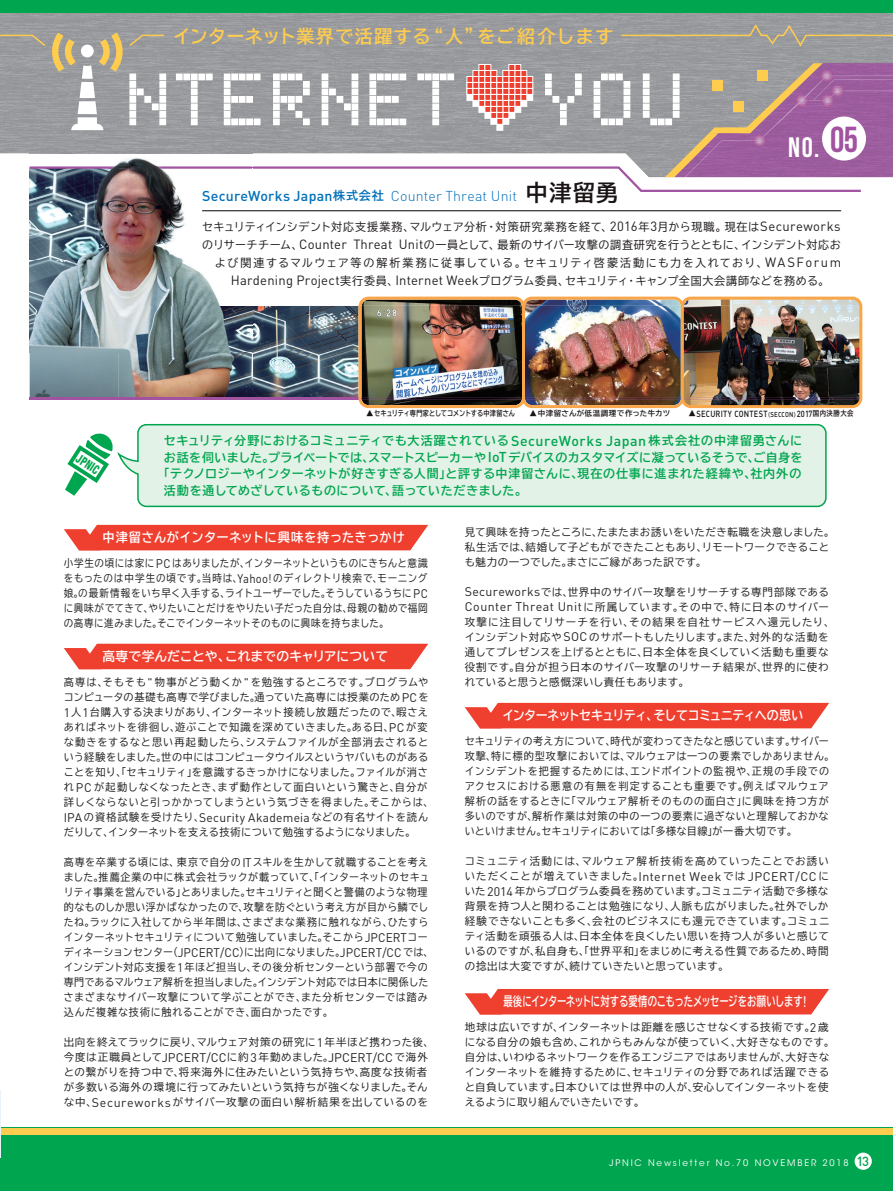
<style>
.page{position:relative;width:893px;height:1191px;background:#fff}
.page>*{position:absolute;margin:0;border:0;box-sizing:border-box;transform-origin:0 0}
.t1{font:69.15px "Electronic Highway Sign";letter-spacing:.085em;color:#fff}
.t2{font:36.15px "Bebas Neue";color:#a153a1}
.t3{font:28.05px "Bebas Neue";color:#fff}
.t4{font:700 18px "TBUD Go Std";letter-spacing:.055em;color:#fecc4f}
.t5{font:300 14.1px "DIN";letter-spacing:.01em;color:#006fba}
.t6{font:800 condensed 12.9px "Helvetica Neue";color:#00a54f;scale:.76 1}
.t7{font:700 12.75px "TBUD Go Std";letter-spacing:-.015em;color:#fff;scale:.73 1}
.t8{font:700 12.75px "TBUD Go Std";letter-spacing:-.06em;color:#fff;scale:.94 1}
.t9{font:700 12.75px "TBUD Go Std";letter-spacing:.035em;color:#fff;scale:.96 1}
.t10{font:700 12.75px "TBUD Go Std";letter-spacing:.005em;color:#fff}
.t11{font:12.45px "DIN";letter-spacing:.04em;color:#262324}
.t12{font:700 12px "TBUD Go Std";letter-spacing:.035em;color:#00a54f}
.t13{font:700 12px "TBUD Go Std";letter-spacing:.01em;color:#00a54f}
.t14{font:700 12px "TBUD Go Std";letter-spacing:.055em;color:#00a54f}
.t15{font:11.25px "TBUD Go Std";letter-spacing:.03em;color:#231f20}
.t16{font:11.25px "TBUD Go Std";letter-spacing:.025em;color:#231f20}
.t17{font:11.25px "TBUD Go Std";letter-spacing:.055em;color:#231f20}
.t18{font:11.25px "TBUD Go Std";letter-spacing:.135em;color:#231f20}
.t19{font:10.5px/15px "TBUD Go Std";letter-spacing:.045em;color:#262324}
.t20{font:10.5px/15px "TBUD Go Std";letter-spacing:.045em;color:#262324;scale:.95 1}
.t21{font:10.5px/15px "TBUD Go Std";letter-spacing:.045em;color:#262324;scale:.96 1}
.t22{font:10.5px/15px "TBUD Go Std";letter-spacing:.045em;color:#262324;text-align:justify;scale:.91 1}
.t23{font:10.5px/15px "TBUD Go Std";letter-spacing:.025em;color:#262324}
.t24{font:10.5px "TBUD Go Std";letter-spacing:.07em;color:#262324}
.t25{font:9px "ITC Avant Garde Std";letter-spacing:.2em;color:#fff}
.t26{font:8.85px "DIN Medium Alternate";letter-spacing:.03em;color:#1a1415;scale:.85 1}
.t27{font:700 7.5px "TBUD Go Std";letter-spacing:-.005em;color:#1a1415}
.t28{font:700 7.5px "TBUD Go Std";letter-spacing:.05em;color:#1a1415}
.s1{font-family:"DIN Medium Alternate";font-weight:400}
.s2{font-family:"TBUD Go Std";font-weight:700;font-size:12px}
.s3{font-family:"TBUD Go Std";font-weight:700;font-size:22.5px;color:#1a1415}
.s4{font-family:"DIN";font-size:13.2px}
.s5{font-family:"TBUD Go Std";font-weight:700;font-size:7.5px}
.s6{font-family:"TBUD Go Std";font-weight:700;font-size:6px}
.s7{font-size:7.05px}
.s8{font-family:"DIN";font-weight:500}
.s9{font-family:"DIN Medium Alternate";font-weight:400;font-size:14.1px}
.s10{font-family:"DIN";font-size:12.45px}
.s11{font-family:"TBUD Go Std";font-size:10.5px}
.s12{font-family:"DIN Medium Alternate";font-weight:400;font-size:15px}
.s13{font-family:"DIN";font-weight:500;font-size:13.05px;color:#00a54f}
</style>
<div class="page">
<div style="left:0;top:1128px;width:893px;height:63px;background:#00a54f"></div>
<div style="left:0;top:1128px;width:893px;height:6px;background:#fecc4f"></div>
<img style="left:163px;top:306px;width:195px;height:91px">
<svg style="left:252px;top:210px;width:590px;height:2px"></svg>
<div style="left:64px;top:525px;width:364px;height:25px;background:#ef3f2f"></div>
<svg style="left:64px;top:643px;width:364px;height:26px;background:#f04f40"></svg>
<div style="left:465px;top:703px;width:364px;height:25px;background:#ef3f2f"></div>
<div style="left:465px;top:989px;width:364px;height:25px;background:#ef3f2f"></div>
<svg style="left:0;top:0;width:893px;height:192px;background:#9fa3a3"></svg>
<img style="left:30px;top:147px;width:222px;height:22px">
<img style="left:30px;top:169px;width:133px;height:228px">
<img style="left:130px;top:169px;width:122px;height:137px">
<svg style="left:117px;top:423px;width:710px;height:85px;background:#dbefe2"></svg>
<svg style="left:65px;top:433px;width:48px;height:63px"></svg>
<hr style="left:202px;top:210px;width:639px;height:1px;background:#231f20">
<hr style="left:30px;top:397px;width:831px;height:2px;background:#a153a1">
<img style="left:358px;top:296px;width:324px;height:112px">
<img style="left:685px;top:399px;width:168px;height:5px">
<img style="left:685px;top:300px;width:173px;height:99px">
<div style="left:681px;top:296px;width:181px;height:112px;border:3px solid #f9a64a;border-radius:9px"></div>
<div style="left:855px;top:1152px;width:17px;height:17px;background:#fff;border-radius:50%"></div>
<h3 class="t4" style="left:173px;top:22px;width:442px">インターネット業界で活躍する“人”をご紹介します</h3>
<h1 class="t1" style="left:126px;top:70px;width:557px">NTERNET YOU</h1>
<h3 class="t3" style="left:788px;top:132px;width:33px">NO.</h3>
<h2 class="t2" style="left:830px;top:119px;width:30px">05</h2>
<h3 class="t5" style="left:202px;top:187px;width:418px"><span class="s1">SecureWorks Japan</span><span class="s2">株式会社</span> Counter Threat Unit <span class="s3">中津留勇</span></h3>
<p class="t17" style="left:202px;top:217px;width:640px">セキュリティインシデント対応支援業務、マルウェア分析・対策研究業務を経て、<span class="s4">2016</span>年<span class="s4">3</span>月から現職。現在は<span class="s4">Secureworks</span></p>
<p class="t16" style="left:202px;top:235px;width:640px">のリサーチチーム、<span class="s4">Counter Threat Unit</span>の一員として、最新のサイバー攻撃の調査研究を行うとともに、インシデント対応お</p>
<p class="t18" style="left:215px;top:253px;width:628px">よび関連するマルウェア等の解析業務に従事している。セキュリティ啓蒙活動にも力を入れており、<span class="s4">WASForum</span></p>
<p class="t15" style="left:231px;top:271px;width:600px"><span class="s4">Hardening Project</span>実行委員、<span class="s4">Internet Week</span>プログラム委員、セキュリティ・キャンプ全国大会講師などを務める。</p>
<p class="t6" style="left:82px;top:451px;width:34px;rotate:33deg">JPNIC</p>
<p class="t27" style="left:366px;top:407px;width:151px">▲セキュリティ専門家としてコメントする中津留さん</p>
<p class="t28" style="left:529px;top:407px;width:142px">▲中津留さんが低温調理で作った牛カツ</p>
<p class="t26" style="left:688px;top:408px;width:196px"><span class="s5">▲</span>SECURITY CONTEST<span class="s6">（</span><span class="s7">SECCON</span><span class="s6">）</span><span class="s8">2017</span><span class="s5">国内決勝大会</span></p>
<p class="t12" style="left:164px;top:431px;width:640px">セキュリティ分野におけるコミュニティでも大活躍されている <span class="s9">SecureWorks Japan</span> 株式会社の中津留勇さんに</p>
<p class="t13" style="left:164px;top:447px;width:640px">お話を伺いました。プライベートでは、スマートスピーカーや<span class="s9">IoT</span>デバイスのカスタマイズに凝っているそうで、ご自身を</p>
<p class="t14" style="left:158px;top:464px;width:645px">「テクノロジーやインターネットが好きすぎる人間」と評する中津留さんに、現在の仕事に進まれた経緯や、社内外の</p>
<p class="t12" style="left:164px;top:480px;width:364px">活動を通してめざしているものについて、語っていただきました。</p>
<p class="t9" style="left:103px;top:527px;width:316px">中津留さんがインターネットに興味を持ったきっかけ</p>
<p class="t22" style="left:64px;top:555px;width:402px">小学生の頃には家に<span class="s10">PC</span>はありましたが、インターネットというものにきちんと意識をもったのは中学生の頃です。当時は、<span class="s10">Yahoo!</span>のディレクトリ検索で、モーニング娘。の最新情報をいち早く入手する、ライトユーザーでした。そうしているうちに<span class="s10">PC</span>に興味がでてきて、やりたいことだけをやりたい子だった自分は、母親の勧めで福岡の高専に進みました。そこでインターネットそのものに興味を持ちました。</p>
<p class="t10" style="left:102px;top:646px;width:287px">高専で学んだことや、これまでのキャリアについて</p>
<p class="t19" style="left:64px;top:674px;width:371px">高専は、そもそも<span class="s10">"</span> 物事がどう動くか<span class="s10">"</span>を勉強するところです。プログラムやコンピュータの基礎も高専で学びました。通っていた高専には授業のため<span class="s10">PC</span>を<span class="s10">1</span>人<span class="s10">1</span>台購入する決まりがあり、インターネット接続し放題だったので、暇さえあればネットを徘徊し、遊ぶことで知識を深めていきました。ある日、<span class="s10">PC</span> が変な動きをするなと思い再起動したら、システムファイルが全部消去されるという経験をしました。世の中にはコンピュータウイルスというヤバいものがあることを知り、「セキュリティ」を意識するきっかけになりました。ファイルが消され <span class="s10">PC</span> が起動しなくなったとき、まず動作として面白いという驚きと、自分が詳しくならないと引っかかってしまうという気づきを得ました。そこからは、<span class="s10">IPA</span>の資格試験を受けたり、<span class="s10">Security Akademeia</span>などの有名サイトを読んだりして、インターネットを支える技術について勉強するようになりました。</p>
<p class="t20" style="left:64px;top:854px;width:390px">高専を卒業する頃には、東京で自分の<span class="s10">IT</span>スキルを生かして就職することを考えました。推薦企業の中に株式会社ラックが載っていて、「インターネットのセキュリティ事業を営んでいる」とありました。セキュリティと聞くと警備のような物理的なものしか思い浮かばなかったので、攻撃を防ぐという考え方が目から鱗でしたね。ラックに入社してから半年間は、さまざまな業務に触れながら、ひたすらインターネットセキュリティについて勉強していました。そこから<span class="s10">JPCERT</span>コーディネーションセンター（<span class="s10">JPCERT/CC</span>）に出向になりました。<span class="s10">JPCERT/CC</span>では、インシデント対応支援を<span class="s10">1</span>年ほど担当し、その後分析センターという部署で今の専門であるマルウェア解析を担当しました。インシデント対応では日本に関係したさまざまなサイバー攻撃について学ぶことができ、また分析センターでは踏み込んだ複雑な技術に触れることができ、面白かったです。</p>
<p class="t19" style="left:64px;top:1034px;width:371px">出向を終えてラックに戻り、マルウェア対策の研究に<span class="s10">1</span>年半ほど携わった後、今度は正職員として<span class="s10">JPCERT/CC</span>に約<span class="s10">3</span> 年勤めました。<span class="s10">JPCERT/CC</span>で海外との繋がりを持つ中で、将来海外に住みたいという気持ちや、高度な技術者が多数いる海外の環境に行ってみたいという気持ちが強くなりました。そんな中、<span class="s10">Secureworks</span> がサイバー攻撃の面白い解析結果を出しているのを</p>
<p class="t23" style="left:465px;top:524px;width:371px">見て興味を持ったところに、たまたまお誘いをいただき転職を決意しました。私生活では、結婚して子どもができたこともあり、リモートワークできることも魅力の一つでした。まさにご縁があった訳です。</p>
<p class="t19" style="left:465px;top:584px;width:371px"><span class="s10">Secureworks</span>では、世界中のサイバー攻撃をリサーチする専門部隊である<span class="s10">Counter Threat Unit</span> に所属しています。その中で、特に日本のサイバー攻撃に注目してリサーチを行い、その結果を自社サービスへ還元したり、インシデント対応や <span class="s10">SOC</span> のサポートもしたりします。また、対外的な活動を通してプレゼンスを上げるとともに、日本全体を良くしていく活動も重要な役割です。自分が担う日本のサイバー攻撃のリサーチ結果が、世界的に使われていると思うと感慨深いし責任もあります。</p>
<p class="t8" style="left:503px;top:705px;width:322px">インターネットセキュリティ、そしてコミュニティへの思い</p>
<p class="t21" style="left:465px;top:733px;width:386px">セキュリティの考え方について、時代が変わってきたなと感じています。サイバー攻撃、特に標的型攻撃においては、マルウェアは一つの要素でしかありません。インシデントを把握するためには、エンドポイントの監視や、正規の手段でのアクセスにおける悪意の有無を判定することも重要です。例えばマルウェア解析の話をするときに「マルウェア解析そのものの面白さ」に興味を持つ方が多いのですが、解析作業は対策の中の一つの要素に過ぎないと理解しておかないといけません。セキュリティにおいては「多様な目線」が一番大切です。</p>
<p class="t24" style="left:465px;top:852px;width:366px">コミュニティ活動には、マルウェア解析技術を高めていったことでお誘い</p>
<p class="t11" style="left:465px;top:868px;width:366px"><span class="s11">いただくことが増えていきました。</span>Internet Week<span class="s11">では</span> JPCERT/CC <span class="s11">に</span></p>
<p class="t19" style="left:465px;top:883px;width:366px;text-align:justify">いた<span class="s10">2014</span> 年からプログラム委員を務めています。コミュニティ活動で多様な背景を持つ人と関わることは勉強になり、人脈も広がりました。社外でしか経験できないことも多く、会社のビジネスにも還元できています。コミュニティ活動を頑張る人は、日本全体を良くしたい思いを持つ人が多いと感じているのですが、私自身も、「世界平和」をまじめに考える性質であるため、時間の捻出は大変ですが、続けていきたいと思っています。</p>
<p class="t7" style="left:503px;top:991px;width:416px">最後にインターネットに対する愛情のこもったメッセージをお願いします<span class="s12">!</span></p>
<p class="t19" style="left:465px;top:1019px;width:371px">地球は広いですが、インターネットは距離を感じさせなくする技術です。<span class="s10">2</span> 歳になる自分の娘も含め、これからもみんなが使っていく、大好きなものです。自分は、いわゆるネットワークを作るエンジニアではありませんが、大好きなインターネットを維持するために、セキュリティの分野であれば活躍できると自負しています。日本ひいては世界中の人が、安心してインターネットを使えるように取り組んでいきたいです。</p>
<p class="t25" style="left:609px;top:1157px;width:261px">JPNIC Newsletter No.70 NOVEMBER 2018 <span class="s13">13</span></p>
</div>
